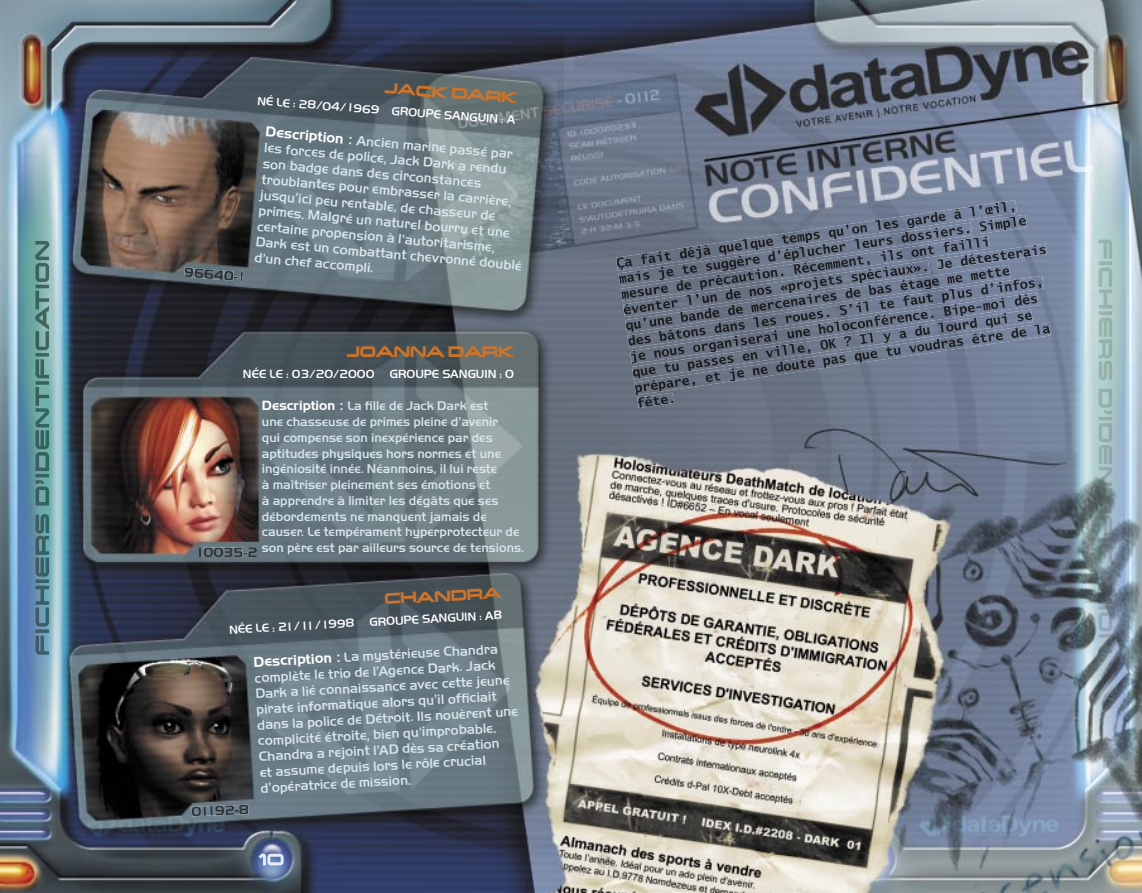
<style>
.page{position:relative;width:1142px;height:893px;background:#fff}
.page>*{position:absolute;margin:0;border:0;box-sizing:border-box;transform-origin:0 0}
.t1{font:700 19.25px "Changeling";color:#cd742a}
.t2{font:500 14px/15.8px "Handel Gothic EF";color:#d8e8ed}
.t3{font:500 13.12px/15.8px "Handel Gothic EF";color:#d8e8ed}
.t4{font:500 12.25px "Handel Gothic EF";color:#fff}
.s1{font-family:"Handel Gothic BSK";font-weight:400;color:#fff}
</style>
<div class="page">
<img style="left:0;top:0;width:1141px;height:893px">
<img style="left:258px;top:853px;width:25px;height:12px">
<img style="left:35px;top:241px;width:14px;height:414px">
<img style="left:615px;top:200px;width:401px;height:70px">
<img style="left:618px;top:223px;width:354px;height:63px">
<img style="left:978px;top:215px;width:48px;height:19px">
<img style="left:620px;top:236px;width:369px;height:65px">
<img style="left:623px;top:261px;width:306px;height:56px">
<img style="left:936px;top:244px;width:110px;height:26px">
<img style="left:625px;top:265px;width:385px;height:68px">
<img style="left:627px;top:276px;width:416px;height:72px">
<img style="left:629px;top:293px;width:409px;height:71px">
<img style="left:631px;top:309px;width:401px;height:70px">
<img style="left:634px;top:323px;width:416px;height:72px">
<img style="left:637px;top:393px;width:36px;height:15px">
<img style="left:192px;top:805px;width:56px;height:11px">
<svg style="left:199px;top:548px;width:2px;height:9px"></svg>
<img style="left:204px;top:548px;width:38px;height:9px">
<svg style="left:243px;top:548px;width:13px;height:9px"></svg>
<svg style="left:184px;top:267px;width:9px;height:10px"></svg>
<img style="left:194px;top:268px;width:30px;height:12px">
<svg style="left:224px;top:271px;width:19px;height:11px"></svg>
<img style="left:1097px;top:240px;width:15px;height:413px">
<h1 class="t1" style="left:385px;top:76px;width:134px;rotate:4deg">JACK DARK</h1>
<p class="t4" style="left:258px;top:94px;width:260px;rotate:4deg">NÉ LE : 28/04/1969 GROUPE SANGUIN : A</p>
<p class="t2" style="left:266px;top:124px;width:268px;rotate:5deg"><span class="s1">Description :</span> Ancien marine passé par les forces de police, Jack Dark a rendu son badge dans des circonstances troublantes pour embrasser la carrière, jusqu’ici peu rentable, de chasseur de primes. Malgré un naturel bourru et une certaine propension à l’autoritarisme, Dark est un combattant chevronné doublé d’un chef accompli.</p>
<h1 class="t1" style="left:347px;top:340px;width:169px">JOANNA DARK</h1>
<p class="t4" style="left:243px;top:367px;width:133px">NÉE LE : 03/20/2000</p>
<p class="t4" style="left:390px;top:367px;width:126px">GROUPE SANGUIN : O</p>
<p class="t3" style="left:262px;top:398px;width:263px"><span class="s1">Description :</span> La fille de Jack Dark est<br>une chasseuse de primes pleine d’avenir<br>qui compense son inexpérience par des aptitudes physiques hors normes et une ingéniosité innée. Néanmoins, il lui reste<br>à maîtriser pleinement ses émotions et<br>à apprendre à limiter les dégâts que ses débordements ne manquent jamais de causer. Le tempérament hyperprotecteur de son père est par ailleurs source de tensions.</p>
<h1 class="t1" style="left:383px;top:587px;width:118px;rotate:-3deg">CHANDRA</h1>
<p class="t4" style="left:229px;top:622px;width:275px;rotate:-3deg">NÉE LE : 21/11/1998 GROUPE SANGUIN : AB</p>
<p class="t2" style="left:253px;top:654px;width:263px;rotate:-3deg"><span class="s1">Description :</span> La mystérieuse Chandra complète le trio de l’Agence Dark. Jack Dark a lié connaissance avec cette jeune pirate informatique alors qu’il offi ciait dans la police de Détroit. Ils nouèrent une complicité étroite, bien qu’improbable.<br>Chandra a rejoint l’AD dès sa création<br>et assume depuis lors le rôle crucial d’opératrice de mission.</p>
</div>
